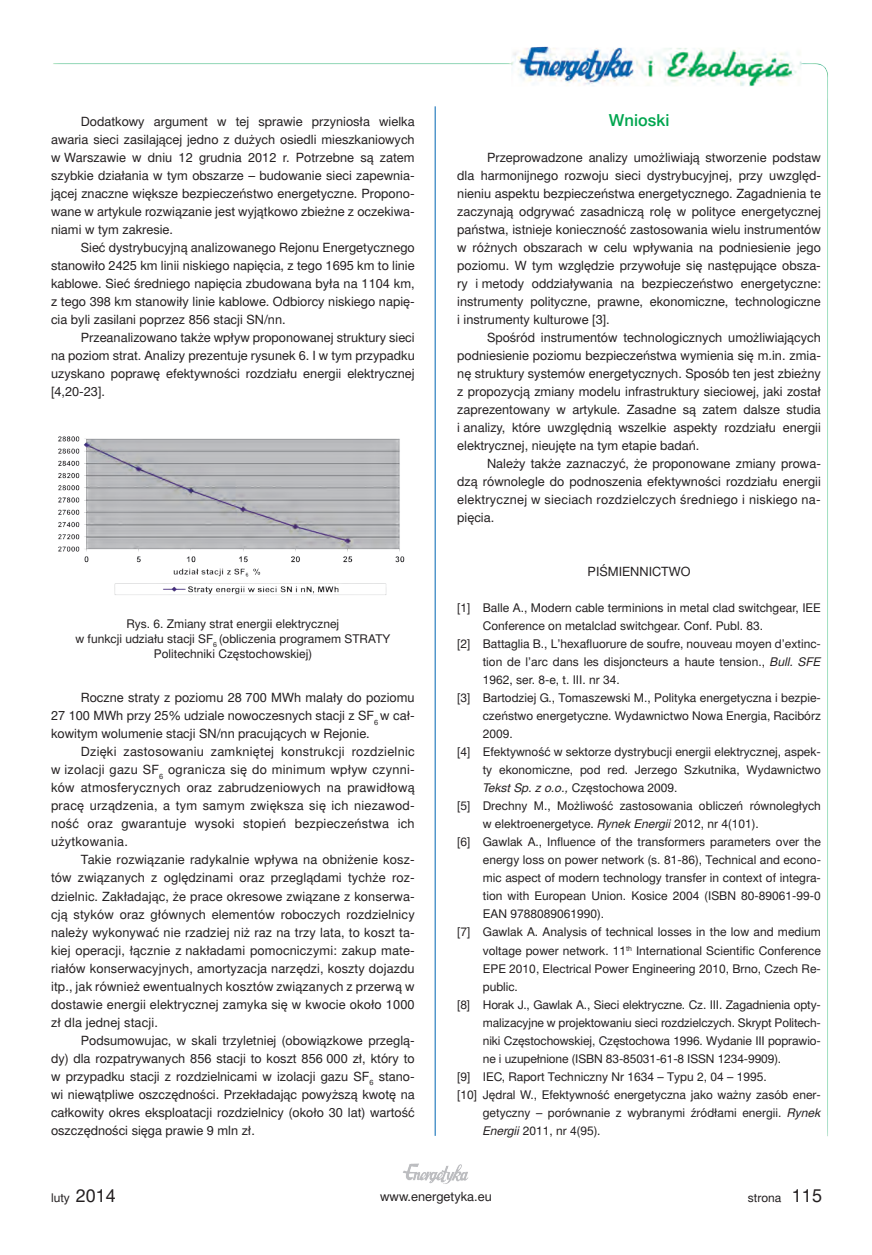
<style>
.page{position:relative;width:872px;height:1255px;background:#fff}
.page>*{position:absolute;margin:0;border:0;box-sizing:border-box;transform-origin:0 0}
.t1{font:16.5px "Switzer EFN Medium";color:#00a54f}
.t2{font:12.75px/18px "Switzer EFN";color:#231f20;text-align:justify}
.t3{font:12px/15px "Switzer EFN";color:#231f20;text-align:center}
.s1{font-style:italic}
.s2{font-size:18px}
</style>
<div class="page">
<img style="left:53px;top:46px;width:775px;height:1138px">
<hr style="left:435px;top:106px;width:1px;height:1029px;background:#0166b3">
<img style="left:53px;top:427px;width:362px;height:178px">
<p class="t2" style="left:51px;top:113px;width:365px;text-indent:30px">Dodatkowy argument w tej sprawie przyniosła wielka awaria sieci zasilającej jedno z dużych osiedli mieszkaniowych w Warszawie w dniu 12 grudnia 2012 r. Potrzebne są zatem szybkie działania w tym obszarze – budowanie sieci zapewnia&shy;jącej znaczne większe bezpieczeństwo energetyczne. Propono&shy;wane w artykule rozwiązanie jest wyjątkowo zbieżne z oczekiwa&shy;niami w tym zakresie.</p>
<p class="t2" style="left:51px;top:239px;width:365px;text-indent:30px">Sieć dystrybucyjną analizowanego Rejonu Energetycznego stanowiło 2425 km linii niskiego napięcia, z tego 1695 km to linie kablowe. Sieć średniego napięcia zbudowana była na 1104 km, z tego 398 km stanowiły linie kablowe. Odbiorcy niskiego napię&shy;cia byli zasilani poprzez 856 stacji SN/nn.</p>
<p class="t2" style="left:51px;top:329px;width:365px;text-indent:30px">Przeanalizowano także wpływ proponowanej struktury sieci na poziom strat. Analizy prezentuje rysunek 6. I w tym przypadku uzyskano poprawę efektywności rozdziału energii elektrycznej [4,20-23].</p>
<p class="t3" style="left:75px;top:617px;width:316px">Rys. 6. Zmiany strat energii elektrycznej<br>w funkcji udziału stacji SF<sub>6</sub> (obliczenia programem STRATY<br>Politechniki Częstochowskiej)</p>
<p class="t2" style="left:51px;top:689px;width:365px;text-indent:30px">Roczne straty z poziomu 28 700 MWh malały do poziomu 27 100 MWh przy 25% udziale nowoczesnych stacji z SF<sub>6</sub> w cał&shy;kowitym wolumenie stacji SN/nn pracujących w Rejonie.</p>
<p class="t2" style="left:51px;top:743px;width:365px;text-indent:30px">Dzięki zastosowaniu zamkniętej konstrukcji rozdzielnic w izolacji gazu SF<sub>6</sub> ogranicza się do minimum wpływ czynni&shy;ków atmosferycznych oraz zabrudzeniowych na prawidłową pracę urządzenia, a tym samym zwiększa się ich niezawod&shy;ność oraz gwarantuje wysoki stopień bezpieczeństwa ich użytkowania.</p>
<p class="t2" style="left:51px;top:851px;width:365px;text-indent:30px">Takie rozwiązanie radykalnie wpływa na obniżenie kosz&shy;tów związanych z oględzinami oraz przeglądami tychże roz&shy;dzielnic. Zakładając, że prace okresowe związane z konserwa&shy;cją styków oraz głównych elementów roboczych rozdzielnicy należy wykonywać nie rzadziej niż raz na trzy lata, to koszt ta&shy;kiej operacji, łącznie z nakładami pomocniczymi: zakup mate&shy;riałów konserwacyjnych, amortyzacja narzędzi, koszty dojazdu itp., jak również ewentualnych kosztów związanych z przerwą w dostawie energii elektrycznej zamyka się w kwocie około 1000 zł dla jednej stacji.</p>
<p class="t2" style="left:51px;top:1031px;width:365px;text-indent:30px">Podsumowujac, w skali trzyletniej (obowiązkowe przeglą&shy;dy) dla rozpatrywanych 856 stacji to koszt 856 000 zł, który to w przypadku stacji z rozdzielnicami w izolacji gazu SF<sub>6</sub> stano&shy;wi niewątpliwe oszczędności. Przekładając powyższą kwotę na całkowity okres eksploatacji rozdzielnicy (około 30 lat) wartość oszczędności sięga prawie 9 mln zł.</p>
<p class="t1" style="left:609px;top:110px;width:62px">Wnioski</p>
<p class="t2" style="left:457px;top:149px;width:365px;text-indent:30px">Przeprowadzone analizy umożliwiają stworzenie podstaw dla harmonijnego rozwoju sieci dystrybucyjnej, przy uwzględ&shy;nieniu aspektu bezpieczeństwa energetycznego. Zagadnienia te zaczynają odgrywać zasadniczą rolę w polityce energetycznej państwa, istnieje konieczność zastosowania wielu instrumentów w różnych obszarach w celu wpływania na podniesienie jego poziomu. W tym względzie przywołuje się następujące obsza&shy;ry i metody oddziaływania na bezpieczeństwo energetyczne: instrumenty polityczne, prawne, ekonomiczne, technologiczne i instrumenty kulturowe [3].</p>
<p class="t2" style="left:457px;top:329px;width:365px;text-indent:30px">Spośród instrumentów technologicznych umożliwiających podniesienie poziomu bezpieczeństwa wymienia się m.in. zmia&shy;nę struktury systemów energetycznych. Sposób ten jest zbieżny z propozycją zmiany modelu infrastruktury sieciowej, jaki został zaprezentowany w artykule. Zasadne są zatem dalsze studia i analizy, które uwzględnią wszelkie aspekty rozdziału energii elektrycznej, nieujęte na tym etapie badań.</p>
<p class="t2" style="left:457px;top:455px;width:365px;text-indent:30px">Należy także zaznaczyć, że proponowane zmiany prowa&shy;dzą równolegle do podnoszenia efektywności rozdziału energii elektrycznej w sieciach rozdzielczych średniego i niskiego na&shy;pięcia.</p>
<p class="t2" style="left:587px;top:563px;width:18px">Piśmiennictwo</p>
<p class="t3" style="left:457px;top:601px;width:365px">[1] Balle A., Modern cable terminions in metal clad switchgear, IEE</p>
<p class="t3" style="left:483px;top:619px;width:282px">Conference on metalclad switchgear. Conf. Publ. 83.</p>
<p class="t3" style="left:457px;top:637px;width:365px">[2] Battaglia B., L’hexafluorure de soufre, nouveau moyen d’extinc-</p>
<p class="t3" style="left:483px;top:655px;width:340px">tion de l’arc dans les disjoncteurs a haute tension., <span class="s1">Bull. SFE</span></p>
<p class="t3" style="left:483px;top:673px;width:138px">1962, ser. 8-e, t. III. nr 34.</p>
<p class="t3" style="left:457px;top:691px;width:365px">[3] Bartodziej G., Tomaszewski M., Polityka energetyczna i bezpie-</p>
<p class="t3" style="left:483px;top:709px;width:340px">czeństwo energetyczne. Wydawnictwo Nowa Energia, Racibórz</p>
<p class="t3" style="left:483px;top:727px;width:32px">2009.</p>
<p class="t3" style="left:457px;top:745px;width:365px">[4] Efektywność w sektorze dystrybucji energii elektrycznej, aspek-</p>
<p class="t3" style="left:483px;top:763px;width:340px">ty ekonomiczne, pod red. Jerzego Szkutnika, Wydawnictwo</p>
<p class="t3" style="left:483px;top:781px;width:196px"><span class="s1">Tekst Sp. z o.o.,</span> Częstochowa 2009.</p>
<p class="t3" style="left:457px;top:799px;width:365px">[5] Drechny M., Możliwość zastosowania obliczeń równoległych</p>
<p class="t3" style="left:483px;top:817px;width:277px">w elektroenergetyce. <span class="s1">Rynek Energii</span> 2012, nr 4(101).</p>
<p class="t3" style="left:457px;top:835px;width:365px">[6] Gawlak A., Influence of the transformers parameters over the</p>
<p class="t3" style="left:483px;top:853px;width:340px">energy loss on power network (s. 81-86), Technical and econo-</p>
<p class="t3" style="left:483px;top:871px;width:340px">mic aspect of modern technology transfer in context of integra-</p>
<p class="t3" style="left:483px;top:889px;width:340px">tion with European Union. Kosice 2004 (ISBN 80-89061-99-0</p>
<p class="t3" style="left:483px;top:907px;width:123px">EAN 9788089061990).</p>
<p class="t3" style="left:457px;top:925px;width:365px">[7] Gawlak A. Analysis of technical losses in the low and medium</p>
<p class="t3" style="left:483px;top:943px;width:340px">voltage power network. 11<sup>th</sup> International Scientific Conference</p>
<p class="t3" style="left:483px;top:961px;width:340px">EPE 2010, Electrical Power Engineering 2010, Brno, Czech Re-</p>
<p class="t3" style="left:483px;top:979px;width:37px">public.</p>
<p class="t3" style="left:457px;top:997px;width:365px">[8] Horak J., Gawlak A., Sieci elektryczne. Cz. III. Zagadnienia opty-</p>
<p class="t3" style="left:483px;top:1015px;width:340px">malizacyjne w projektowaniu sieci rozdzielczych. Skrypt Politech-</p>
<p class="t3" style="left:483px;top:1033px;width:340px">niki Częstochowskiej, Częstochowa 1996. Wydanie III poprawio-</p>
<p class="t3" style="left:483px;top:1051px;width:300px">ne i uzupełnione (ISBN 83-85031-61-8 ISSN 1234-9909).</p>
<p class="t3" style="left:457px;top:1069px;width:311px">[9] IEC, Raport Techniczny Nr 1634 – Typu 2, 04 – 1995.</p>
<p class="t3" style="left:457px;top:1087px;width:365px">[10] Jędral W., Efektywność energetyczna jako ważny zasób ener-</p>
<p class="t3" style="left:483px;top:1105px;width:340px">getyczny – porównanie z wybranymi źródłami energii. <span class="s1">Rynek</span></p>
<p class="t3" style="left:483px;top:1123px;width:119px"><span class="s1">Energii</span> 2011, nr 4(95).</p>
<p class="t3" style="left:51px;top:1190px;width:66px">luty <span class="s2">2014</span></p>
<p class="t2" style="left:380px;top:1188px;width:113px">www.energetyka.eu</p>
<p class="t3" style="left:748px;top:1190px;width:76px">strona <span class="s2">115</span></p>
</div>
